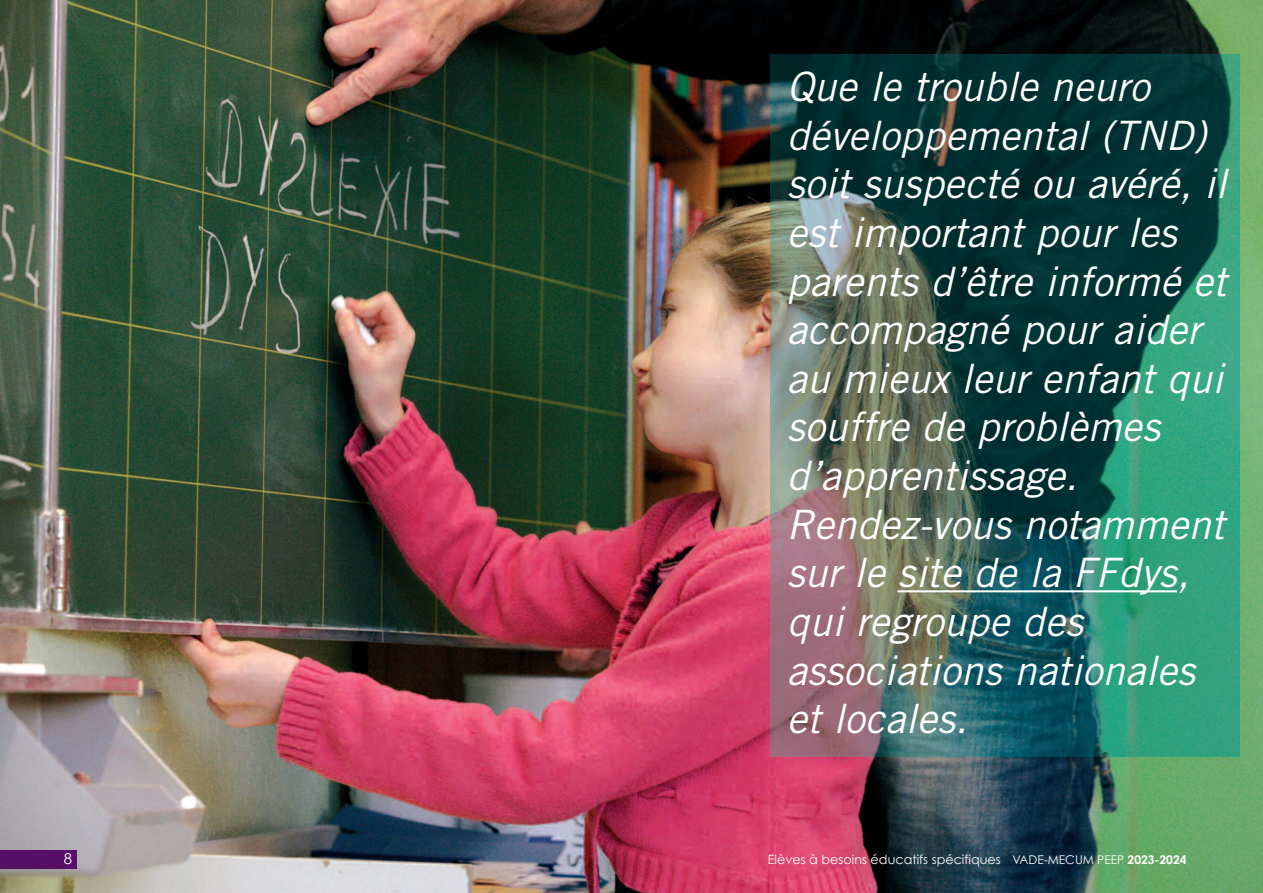
<style>
.page{position:relative;width:1263px;height:893px;background:#fff}
.page>*{position:absolute;margin:0;border:0;box-sizing:border-box;transform-origin:0 0}
.t1{font:italic 40.5px/48.6px "Trade Gothic";letter-spacing:.005em;color:#fff}
.t2{font:15px "Century Gothic";color:#fff}
.t3{font:12.75px "Century Gothic";color:#fff}
.s1{font-size:12px;color:#231f20}
.s2{font-size:12px}
.s3{font-weight:700;font-size:12px}
</style>
<div class="page">
<img style="left:0;top:0;width:1263px;height:893px">
<img style="left:771px;top:54px;width:468px;height:702px">
<hr style="left:897px;top:590px;width:280px;height:2px;background:#fff">
<div style="left:0;top:850px;width:77px;height:18px;background:#570e67"></div>
<p class="t1" style="left:787px;top:66px;width:442px">Que le trouble neuro développemental (TND) soit suspecté ou avéré, il est important pour les parents d’être informé et accompagné pour aider au mieux leur enfant qui souffre de problèmes d’apprentissage.<br>Rendez-vous notamment sur le site de la FFdys, qui regroupe des associations nationales et locales.</p>
<p class="t2" style="left:64px;top:849px;width:10px">8</p>
<p class="t3" style="left:768px;top:851px;width:420px">Elèves à besoins éducatifs spécifiques <span class="s1">/</span> <span class="s2">VADE-MECUM PEEP</span> <span class="s3">2023-2024</span></p>
</div>
